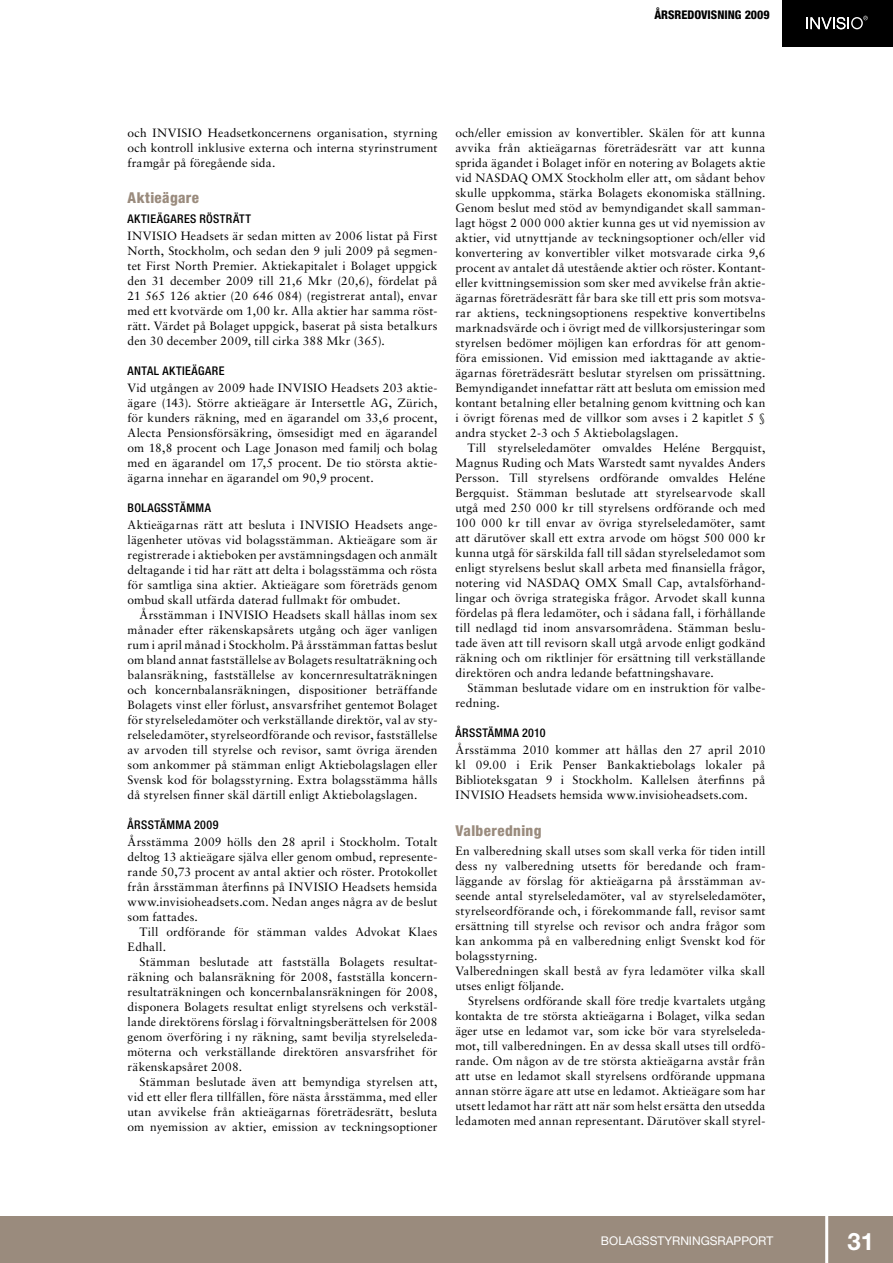
<style>
.page{position:relative;width:893px;height:1263px;background:#fff}
.page>*{position:absolute;margin:0;border:0;box-sizing:border-box;transform-origin:0 0}
.t1{font:700 24px "Helvetica Neue";color:#fff}
.t2{font:800 condensed 15px "Helvetica Neue";letter-spacing:.025em;color:#9a8b7d}
.t3{font:12px/15px "Sabon LT";letter-spacing:.015em;color:#000;text-align:justify}
.t4{font:500 condensed 12px "Helvetica Neue";letter-spacing:.035em;color:#000}
.t5{font:12px "Helvetica Neue";color:#fff}
.t6{font:800 condensed 12px "Helvetica Neue";color:#000}
</style>
<div class="page">
<div style="left:0;top:1217px;width:893px;height:46px;background:#9a8b7d"></div>
<hr style="left:825px;top:1211px;width:3px;height:52px;background:#fff">
<div style="left:782px;top:0;width:111px;height:46px;background:#000"></div>
<svg style="left:806px;top:16px;width:62px;height:13px"></svg>
<p class="t6" style="left:654px;top:7px;width:117px">ÅRSREDOVISNING 2009</p>
<p class="t3" style="left:128px;top:125px;width:311px">och INVISIO Headsetkoncernens organisation, styrning och kontroll inklusive externa och interna styrinstrument framgår på föregående sida.</p>
<p class="t2" style="left:128px;top:189px;width:73px">Aktieägare</p>
<p class="t4" style="left:128px;top:211px;width:14px">AKTIEÄGA</p>
<p class="t4" style="left:177px;top:211px;width:63px">RES RÖSTRÄTT</p>
<p class="t3" style="left:128px;top:228px;width:311px">INVISIO Headsets är sedan mitten av 2006 listat på First North, Stockholm, och sedan den 9 juli 2009 på segmen&shy;tet First North Premier. Aktiekapitalet i Bolaget uppgick den 31 december 2009 till 21,6 Mkr (20,6), fördelat på 21 565 126 aktier (20 646 084) (registrerat antal), envar med ett kvotvärde om 1,00 kr. Alla aktier har samma röst&shy;rätt. Värdet på Bolaget uppgick, baserat på sista betalkurs den 30 december 2009, till cirka 388 Mkr (365).</p>
<p class="t4" style="left:128px;top:363px;width:14px">ANTAL</p>
<p class="t4" style="left:162px;top:363px;width:8px">AKTIEÄGA</p>
<p class="t4" style="left:212px;top:363px;width:13px">RE</p>
<p class="t3" style="left:128px;top:380px;width:311px">Vid utgången av 2009 hade INVISIO Headsets 203 aktie&shy;ägare (143). Större aktieägare är Intersettle AG, Zürich, för kunders räkning, med en ägarandel om 33,6 procent, Alecta Pensionsförsäkring, ömsesidigt med en ägarandel om 18,8 procent och Lage Jonason med familj och bolag med en ägarandel om 17,5 procent. De tio största aktie&shy;ägarna innehar en ägarandel om 90,9 procent.</p>
<p class="t4" style="left:128px;top:500px;width:8px">BOLAGSSTÄ</p>
<p class="t4" style="left:186px;top:500px;width:25px">MMA</p>
<p class="t3" style="left:128px;top:517px;width:311px">Aktieägarnas rätt att besluta i INVISIO Headsets ange&shy;lägenheter utövas vid bolagsstämman. Aktieägare som är registrerade i aktieboken per avstämningsdagen och anmält deltagande i tid har rätt att delta i bolagsstämma och rösta för samtliga sina aktier. Aktieägare som företräds genom ombud skall utfärda daterad fullmakt för ombudet.</p>
<p class="t3" style="left:128px;top:607px;width:311px;text-indent:12px">Årsstämman i INVISIO Headsets skall hållas inom sex månader efter räkenskapsårets utgång och äger vanligen rum i april månad i Stockholm. På årsstämman fattas beslut om bland annat fastställelse av Bolagets resultaträkning och balansräkning, fastställelse av koncernresultaträkningen och koncernbalansräkningen, dispositioner beträffande Bolagets vinst eller förlust, ansvarsfrihet gentemot Bolaget för styrelseledamöter och verkställande direktör, val av sty&shy;relseledamöter, styrelseordförande och revisor, fastställelse av arvoden till styrelse och revisor, samt övriga ärenden som ankommer på stämman enligt Aktiebolagslagen eller Svensk kod för bolagsstyrning. Extra bolagsstämma hålls då styrelsen finner skäl därtill enligt Aktiebolagslagen.</p>
<p class="t4" style="left:128px;top:818px;width:21px">ÅRSSTÄ</p>
<p class="t4" style="left:167px;top:818px;width:53px">MMA 2009</p>
<p class="t3" style="left:128px;top:834px;width:311px">Årsstämma 2009 hölls den 28 april i Stockholm. Totalt deltog 13 aktieägare själva eller genom ombud, represente&shy;rande 50,73 procent av antal aktier och röster. Protokollet från årsstämman återfinns på INVISIO Headsets hemsida www.invisioheadsets.com. Nedan anges några av de beslut som fattades.</p>
<p class="t3" style="left:128px;top:924px;width:311px;text-indent:12px">Till ordförande för stämman valdes Advokat Klaes<br>Edhall.</p>
<p class="t3" style="left:128px;top:954px;width:311px;text-indent:12px">Stämman beslutade att fastställa Bolagets resultat&shy;räkning och balansräkning för 2008, fastställa koncern&shy;resultaträkningen och koncernbalansräkningen för 2008, disponera Bolagets resultat enligt styrelsens och verkstäl&shy;lande direktörens förslag i förvaltningsberättelsen för 2008 genom överföring i ny räkning, samt bevilja styrelseleda&shy;möterna och verkställande direktören ansvarsfrihet för räkenskapsåret 2008.</p>
<p class="t3" style="left:128px;top:1074px;width:311px;text-indent:12px">Stämman beslutade även att bemyndiga styrelsen att, vid ett eller flera tillfällen, före nästa årsstämma, med eller utan avvikelse från aktieägarnas företrädesrätt, besluta om nyemission av aktier, emission av teckningsoptioner</p>
<p class="t3" style="left:455px;top:125px;width:311px">och/eller emission av konvertibler. Skälen för att kunna avvika från aktieägarnas företrädesrätt var att kunna sprida ägandet i Bolaget inför en notering av Bolagets aktie vid NASDAQ OMX Stockholm eller att, om sådant behov skulle uppkomma, stärka Bolagets ekonomiska ställning.<br>Genom beslut med stöd av bemyndigandet skall samman&shy;lagt högst 2 000 000 aktier kunna ges ut vid nyemission av aktier, vid utnyttjande av teckningsoptioner och/eller vid konvertering av konvertibler vilket motsvarade cirka 9,6 procent av antalet då utestående aktier och röster. Kontant&shy;eller kvittningsemission som sker med avvikelse från aktie&shy;ägarnas företrädesrätt får bara ske till ett pris som motsva&shy;rar aktiens, teckningsoptionens respektive konvertibelns marknadsvärde och i övrigt med de villkorsjusteringar som styrelsen bedömer möjligen kan erfordras för att genom&shy;föra emissionen. Vid emission med iakttagande av aktie&shy;ägarnas företrädesrätt beslutar styrelsen om prissättning.<br>Bemyndigandet innefattar rätt att besluta om emission med kontant betalning eller betalning genom kvittning och kan i övrigt förenas med de villkor som avses i 2 kapitlet 5 § andra stycket 2-3 och 5 Aktiebolagslagen.</p>
<p class="t3" style="left:455px;top:440px;width:311px;text-indent:12px">Till styrelseledamöter omvaldes Heléne Bergquist, Magnus Ruding och Mats Warstedt samt nyvaldes Anders Persson. Till styrelsens ordförande omvaldes Heléne Bergquist. Stämman beslutade att styrelsearvode skall utgå med 250 000 kr till styrelsens ordförande och med 100 000 kr till envar av övriga styrelseledamöter, samt att därutöver skall ett extra arvode om högst 500 000 kr kunna utgå för särskilda fall till sådan styrelseledamot som enligt styrelsens beslut skall arbeta med finansiella frågor, notering vid NASDAQ OMX Small Cap, avtalsförhand&shy;lingar och övriga strategiska frågor. Arvodet skall kunna fördelas på flera ledamöter, och i sådana fall, i förhållande till nedlagd tid inom ansvarsområdena. Stämman beslu&shy;tade även att till revisorn skall utgå arvode enligt godkänd räkning och om riktlinjer för ersättning till verkställande direktören och andra ledande befattningshavare.</p>
<p class="t3" style="left:455px;top:680px;width:311px;text-indent:12px">Stämman beslutade vidare om en instruktion för valbe&shy;redning.</p>
<p class="t4" style="left:455px;top:725px;width:21px">ÅRSSTÄ</p>
<p class="t4" style="left:494px;top:725px;width:53px">MMA 2010</p>
<p class="t3" style="left:455px;top:742px;width:311px">Årsstämma 2010 kommer att hållas den 27 april 2010 kl 09.00 i Erik Penser Bankaktiebolags lokaler på Biblioteksgatan 9 i Stockholm. Kallelsen återfinns på INVISIO Headsets hemsida www.invisioheadsets.com.</p>
<p class="t2" style="left:455px;top:821px;width:87px">Valberedning</p>
<p class="t3" style="left:455px;top:843px;width:311px;text-align:left">En valberedning skall utses som skall verka för tiden intill dess ny valberedning utsetts för beredande och fram&shy;läggande av förslag för aktieägarna på årsstämman av&shy;seende antal styrelseledamöter, val av styrelseledamöter, styrelseordförande och, i förekommande fall, revisor samt ersättning till styrelse och revisor och andra frågor som kan ankomma på en valberedning enligt Svenskt kod för bolagsstyrning.<br>Valberedningen skall bestå av fyra ledamöter vilka skall utses enligt följande.</p>
<p class="t3" style="left:455px;top:993px;width:311px;text-indent:13px">Styrelsens ordförande skall före tredje kvartalets utgång kontakta de tre största aktieägarna i Bolaget, vilka sedan äger utse en ledamot var, som icke bör vara styrelseleda&shy;mot, till valberedningen. En av dessa skall utses till ordfö&shy;rande. Om någon av de tre största aktieägarna avstår från att utse en ledamot skall styrelsens ordförande uppmana annan större ägare att utse en ledamot. Aktieägare som har utsett ledamot har rätt att när som helst ersätta den utsedda ledamoten med annan representant. Därutöver skall styrel-</p>
<p class="t5" style="left:601px;top:1233px;width:174px">BOLAGSSTYRNINGSRAPPORT</p>
<h1 class="t1" style="left:848px;top:1226px;width:28px">31</h1>
</div>
